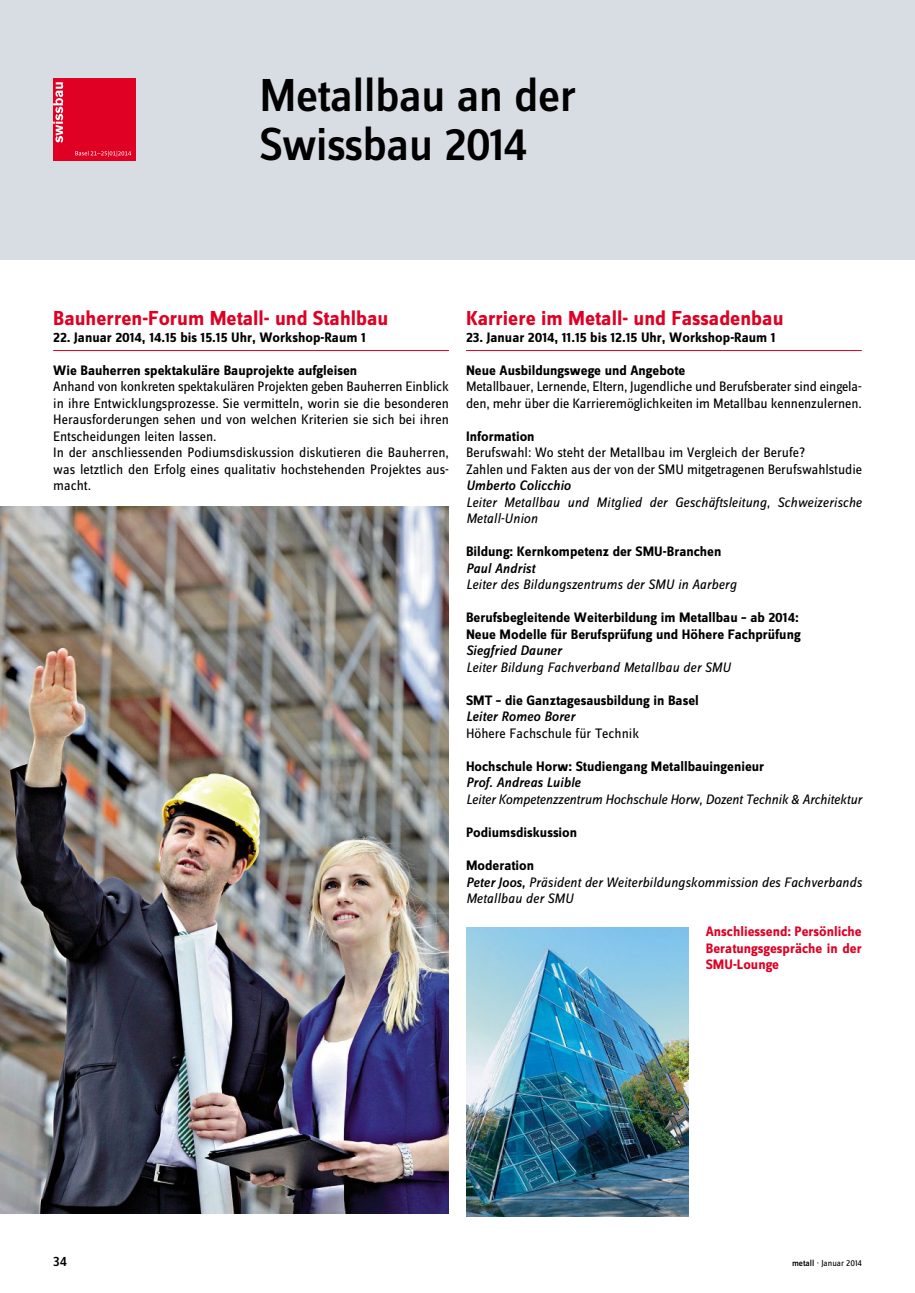
<style>
.page{position:relative;width:915px;height:1293px;background:#fff}
.page>*{position:absolute;margin:0;border:0;box-sizing:border-box;transform-origin:0 0}
.t1{font:500 48px/49.5px "Zine Sans Dis";letter-spacing:-.015em;color:#000}
.t2{font:700 21px "Zine Sans Dis";color:#df0024}
.t3{font:14.25px/16.5px "Zine Sans Dis";color:#000}
.t4{font:700 14.25px/16.5px "Zine Sans Dis";color:#000}
.t5{font:italic 14.25px/16.5px "Zine Sans Dis";color:#000}
.t6{font:italic 500 14.25px "Zine Sans Dis";color:#000}
.t7{font:700 14.25px/16.5px "Zine Sans Dis";color:#df0024;text-align:justify}
.t8{font:500 14.25px "Zine Sans Dis";color:#000}
.t9{font:9px "Zine Sans Dis";color:#000}
.s1{font-weight:700;font-style:normal}
.s2{font-weight:500}
</style>
<div class="page">
<div style="left:0;top:0;width:914px;height:259px;background:#d7dde2"></div>
<div style="left:53px;top:78px;width:83px;height:82px;background:#df0024"></div>
<svg style="left:53px;top:82px;width:10px;height:61px"></svg>
<svg style="left:75px;top:151px;width:56px;height:6px"></svg>
<hr style="left:53px;top:350px;width:396px;height:1px;background:#df0024">
<hr style="left:466px;top:350px;width:395px;height:1px;background:#df0024">
<img style="left:0;top:507px;width:449px;height:706px">
<img style="left:466px;top:927px;width:222px;height:289px">
<h1 class="t1" style="left:259px;top:72px;width:318px">Metallbau an der<br>Swissbau 2014</h1>
<h2 class="t2" style="left:53px;top:308px;width:336px">Bauherren-Forum Metall- und Stahlbau</h2>
<p class="t4" style="left:53px;top:329px;width:314px">22. Januar 2014, 14.15 bis 15.15 Uhr, Workshop-Raum 1</p>
<p class="t4" style="left:53px;top:362px;width:305px">Wie Bauherren spektakuläre Bauprojekte aufgleisen</p>
<p class="t3" style="left:53px;top:378px;width:397px">Anhand von konkreten spektakulären Projekten geben Bauherren Einblick in ihre Entwicklungsprozesse. Sie vermitteln, worin sie die besonderen Herausforderungen sehen und von welchen Kriterien sie sich bei ihren Entscheidungen leiten lassen.<br>In der anschliessenden Podiumsdiskussion diskutieren die Bauherren, was letztlich den Erfolg eines qualitativ hochstehenden Projektes aus&shy;macht.</p>
<h2 class="t2" style="left:466px;top:308px;width:319px">Karriere im Metall- und Fassadenbau</h2>
<p class="t4" style="left:466px;top:329px;width:311px">23. Januar 2014, 11.15 bis 12.15 Uhr, Workshop-Raum 1</p>
<p class="t4" style="left:466px;top:362px;width:221px">Neue Ausbildungswege und Angebote</p>
<p class="t3" style="left:466px;top:378px;width:397px">Metallbauer, Lernende, Eltern, Jugendliche und Berufsberater sind eingela&shy;den, mehr über die Karrieremöglichkeiten im Metallbau kennenzulernen.</p>
<p class="t4" style="left:466px;top:428px;width:70px">Information</p>
<p class="t3" style="left:466px;top:444px;width:397px">Berufswahl: Wo steht der Metallbau im Vergleich der Berufe?<br>Zahlen und Fakten aus der von der SMU mitgetragenen Berufswahlstudie</p>
<p class="t6" style="left:466px;top:479px;width:106px">Umberto Colicchio</p>
<p class="t5" style="left:466px;top:494px;width:397px">Leiter Metallbau und Mitglied der Geschäftsleitung, Schweizerische<br>Metall-Union</p>
<p class="t4" style="left:466px;top:544px;width:257px">Bildung: Kernkompetenz der SMU-Branchen</p>
<p class="t6" style="left:466px;top:561px;width:71px">Paul Andrist</p>
<p class="t5" style="left:466px;top:577px;width:272px">Leiter des Bildungszentrums der SMU in Aarberg</p>
<p class="t4" style="left:466px;top:610px;width:336px">Berufsbegleitende Weiterbildung im Metallbau – ab 2014:<br>Neue Modelle für Berufsprüfung und Höhere Fachprüfung</p>
<p class="t6" style="left:466px;top:644px;width:97px">Siegfried Dauner</p>
<p class="t5" style="left:466px;top:659px;width:266px">Leiter Bildung Fachverband Metallbau der SMU</p>
<p class="t4" style="left:466px;top:692px;width:234px">SMT – die Ganztagesausbildung in Basel</p>
<p class="t6" style="left:466px;top:710px;width:110px">Leiter Romeo Borer</p>
<p class="t3" style="left:466px;top:725px;width:175px">Höhere Fachschule für Technik</p>
<p class="t4" style="left:466px;top:758px;width:300px">Hochschule Horw: Studiengang Metallbauingenieur</p>
<p class="t6" style="left:466px;top:776px;width:116px">Prof. Andreas Luible</p>
<p class="t5" style="left:466px;top:791px;width:397px">Leiter Kompetenzzentrum Hochschule Horw, Dozent Technik &amp; Architektur</p>
<p class="t4" style="left:466px;top:824px;width:113px">Podiumsdiskussion</p>
<p class="t5" style="left:466px;top:857px;width:397px"><span class="s1">Moderation<br></span><span class="s2">Peter Joos,</span> Präsident der Weiterbildungskommission des Fachverbands<br>Metallbau der SMU</p>
<p class="t7" style="left:705px;top:923px;width:157px">Anschliessend: Persönliche Beratungsgespräche in der SMU-Lounge</p>
<p class="t8" style="left:53px;top:1254px;width:15px">34</p>
<p class="t9" style="left:791px;top:1257px;width:71px"><span class="s2">metall</span> · Januar 2014</p>
</div>
